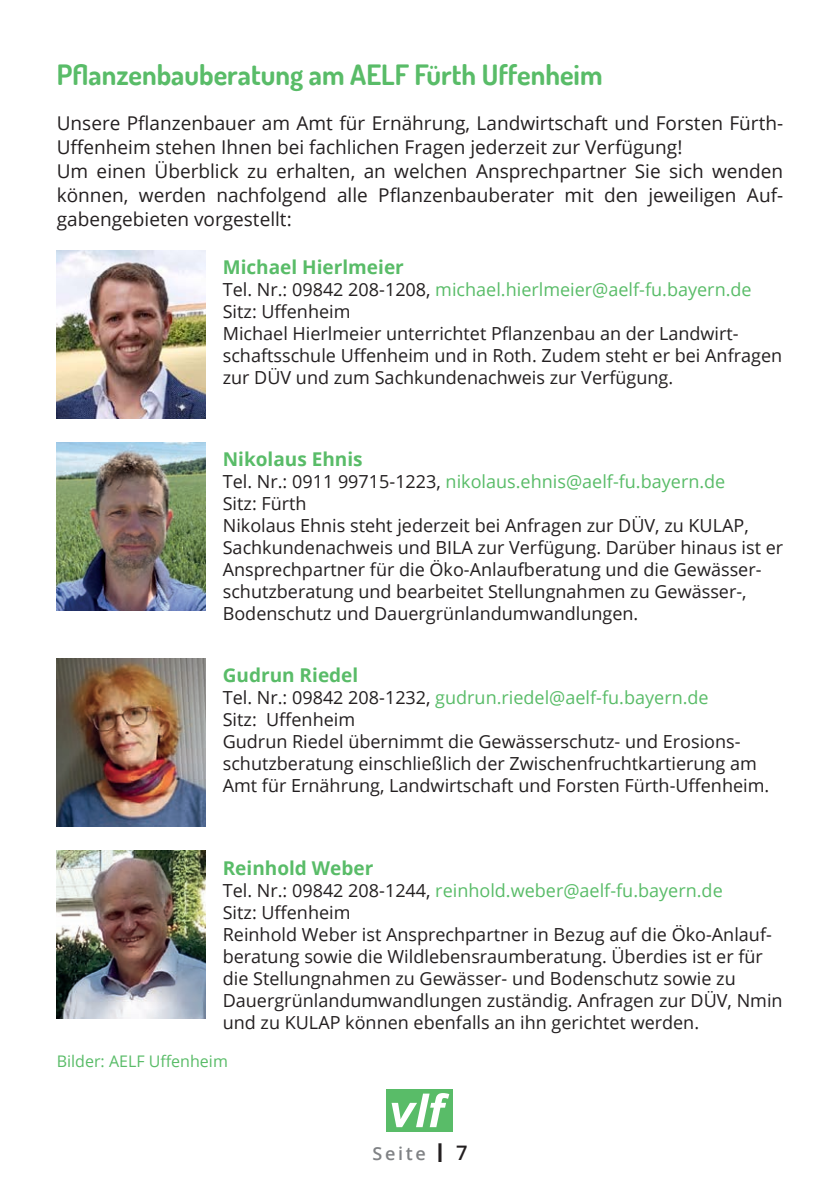
<style>
.page{position:relative;width:840px;height:1191px;background:#fff}
.page>*{position:absolute;margin:0;border:0;box-sizing:border-box;transform-origin:0 0}
.t1{font:700 28px "Dosis";color:#59bc68}
.t2{font:19px/24px "Open Sans";color:#231f20}
.t3{font:700 19px "Open Sans";color:#59bc68}
.t4{font:18px/22px "Open Sans";color:#231f20}
.t5{font:600 18px "Open Sans";letter-spacing:.15em;color:#808285}
.t6{font:16px "Open Sans";color:#59bc68}
.s1{color:#59bc68}
.s2{font-size:26px;color:#231f20}
.s3{font-size:20px;color:#231f20}
</style>
<div class="page">
<div style="left:386px;top:1089px;width:67px;height:42px;background:#59bc68"></div>
<svg style="left:391px;top:1093px;width:58px;height:34px"></svg>
<img style="left:57px;top:250px;width:149px;height:168px">
<img style="left:57px;top:442px;width:149px;height:168px">
<img style="left:57px;top:658px;width:149px;height:168px">
<img style="left:57px;top:850px;width:149px;height:168px">
<h1 class="t1" style="left:57px;top:57px;width:547px">Pflanzenbauberatung am AELF Fürth Uffenheim</h1>
<p class="t2" style="left:57px;top:111px;width:727px">Unsere Pflanzenbauer am Amt für Ernährung, Landwirtschaft und Forsten Fürth-Uffenheim stehen Ihnen bei fachlichen Fragen jederzeit zur Verfügung!<br>Um einen Überblick zu erhalten, an welchen Ansprechpartner Sie sich wenden können, werden nachfolgend alle Pflanzenbauberater mit den jeweiligen Auf&shy;gabengebieten vorgestellt:</p>
<p class="t3" style="left:223px;top:254px;width:182px">Michael Hierlmeier</p>
<p class="t4" style="left:223px;top:278px;width:560px">Tel. Nr.: 09842 208-1208, <span class="s1">michael.hierlmeier@aelf-fu.bayern.de </span>Sitz: Uffenheim<br>Michael Hierlmeier unterrichtet Pflanzenbau an der Landwirt&shy;schaftsschule Uffenheim und in Roth. Zudem steht er bei Anfragen zur DÜV und zum Sachkundenachweis zur Verfügung.</p>
<p class="t3" style="left:223px;top:446px;width:141px">Nikolaus Ehnis</p>
<p class="t4" style="left:223px;top:470px;width:561px">Tel. Nr.: 0911 99715-1223, <span class="s1">nikolaus.ehnis@aelf-fu.bayern.de<br></span>Sitz: Fürth<br>Nikolaus Ehnis steht jederzeit bei Anfragen zur DÜV, zu KULAP, Sachkundenachweis und BILA zur Verfügung. Darüber hinaus ist er Ansprechpartner für die Öko-Anlaufberatung und die Gewässer&shy;schutzberatung und bearbeitet Stellungnahmen zu Gewässer-, Bodenschutz und Dauergrünlandumwandlungen.</p>
<p class="t3" style="left:223px;top:662px;width:137px">Gudrun Riedel</p>
<p class="t4" style="left:223px;top:686px;width:547px">Tel. Nr.: 09842 208-1232, <span class="s1">gudrun.riedel@aelf-fu.bayern.de<br></span>Sitz: Uffenheim<br>Gudrun Riedel übernimmt die Gewässerschutz- und Erosions&shy;schutzberatung einschließlich der Zwischenfruchtkartierung am Amt für Ernährung, Landwirtschaft und Forsten Fürth-Uffenheim.</p>
<p class="t3" style="left:223px;top:854px;width:152px">Reinhold Weber</p>
<p class="t4" style="left:223px;top:878px;width:561px">Tel. Nr.: 09842 208-1244, <span class="s1">reinhold.weber@aelf-fu.bayern.de<br></span>Sitz: Uffenheim<br>Reinhold Weber ist Ansprechpartner in Bezug auf die Öko-Anlauf&shy;beratung sowie die Wildlebensraumberatung. Überdies ist er für die Stellungnahmen zu Gewässer- und Bodenschutz sowie zu Dauergrünlandumwandlungen zuständig. Anfragen zur DÜV, Nmin und zu KULAP können ebenfalls an ihn gerichtet werden.</p>
<p class="t6" style="left:57px;top:1049px;width:172px">Bilder: AELF Uffenheim</p>
<p class="t5" style="left:372px;top:1140px;width:97px">Seite <span class="s2">I</span> <span class="s3">7</span></p>
</div>
